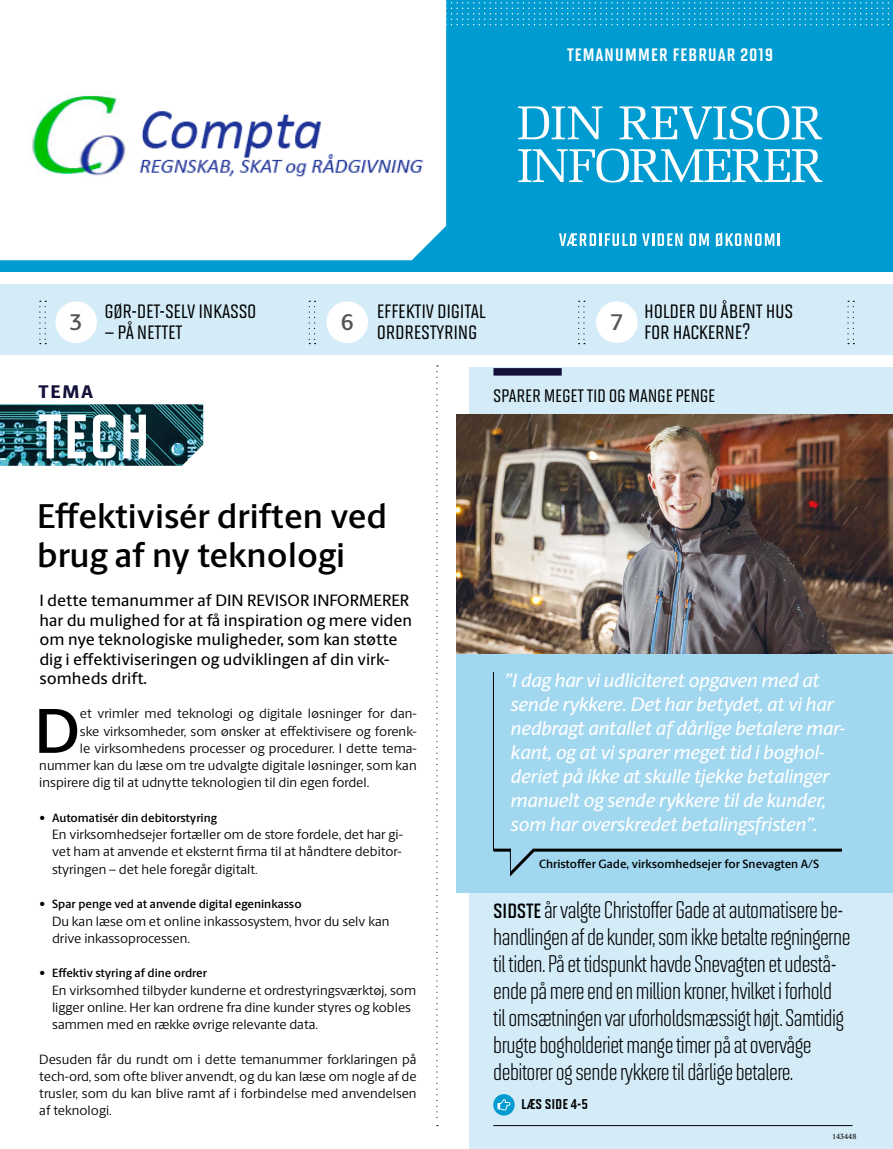
<style>
.page{position:relative;width:893px;height:1149px;background:#fff}
.page>*{position:absolute;margin:0;border:0;box-sizing:border-box;transform-origin:0 0}
.t1{font:72.9px "Solano Gothic MVB Bd SC";color:#fff}
.t2{font:600 63.45px "Berling Sans";color:#000}
.t3{font:600 34.5px/39px "Berling Sans";color:#000}
.t4{font:24px/27px "Solano Gothic MVB";letter-spacing:-.02em;color:#000}
.t5{font:600 22.8px "Berling Sans";color:#555454}
.t6{font:22.5px/21px "Solano Gothic MVB Md SC";letter-spacing:-.01em;color:#000}
.t7{font:21px "Solano Gothic MVB Md SC";letter-spacing:-.01em;color:#000}
.t8{font:21px "Solano Gothic MVB Bd SC";letter-spacing:.03em;color:#fff}
.t9{font:italic 500 19.5px/24px "Berling Sans";letter-spacing:-.01em;color:#fff}
.t10{font:800 18.45px "Berling Sans";color:#131139}
.t11{font:500 16.5px/19.5px "Berling Sans";color:#000}
.t12{font:16.5px "Solano Gothic MVB Bd SC";color:#000}
.t13{font:13.5px/17.2px "Berling Sans";color:#000;text-align:justify}
.t14{font:600 12px "Berling Sans";color:#000}
.t15{font:7.5px "Berling Serif Text";color:#000}
.s1{font-family:"Solano Gothic MVB Sb SC"}
</style>
<div class="page">
<div style="left:469px;top:367px;width:424px;height:781px;background:#d3ecf8"></div>
<div style="left:0;top:284px;width:893px;height:70px;background:#d3ecf8"></div>
<svg style="left:847px;top:300px;width:7px;height:44px"></svg>
<svg style="left:436px;top:365px;width:2px;height:753px"></svg>
<div style="left:456px;top:614px;width:437px;height:277px;background:#a1d7ef"></div>
<img style="left:456px;top:415px;width:437px;height:238px">
<hr style="left:493px;top:672px;width:1px;height:178px;background:#000">
<svg style="left:493px;top:848px;width:349px;height:29px"></svg>
<div style="left:488px;top:860px;width:22px;height:18px;background:#a1d7ef"></div>
<div style="left:493px;top:368px;width:69px;height:7px;background:#131139"></div>
<hr style="left:493px;top:1124px;width:360px;height:1px;background:#000">
<svg style="left:493px;top:1093px;width:22px;height:22px"></svg>
<svg style="left:497px;top:1098px;width:13px;height:12px"></svg>
<div style="left:55px;top:301px;width:42px;height:42px;background:#fff;border-radius:50%"></div>
<svg style="left:39px;top:300px;width:7px;height:44px"></svg>
<div style="left:326px;top:301px;width:42px;height:42px;background:#fff;border-radius:50%"></div>
<svg style="left:309px;top:300px;width:7px;height:44px"></svg>
<div style="left:596px;top:301px;width:42px;height:42px;background:#fff;border-radius:50%"></div>
<svg style="left:578px;top:300px;width:7px;height:44px"></svg>
<img style="left:0;top:404px;width:203px;height:61px">
<div style="left:0;top:0;width:893px;height:271px;background:#009bd0"></div>
<div style="left:0;top:0;width:446px;height:260px;background:#fff"></div>
<svg style="left:518px;top:148px;width:304px;height:34px"></svg>
<svg style="left:518px;top:106px;width:304px;height:34px"></svg>
<svg style="left:559px;top:233px;width:77px;height:13px"></svg>
<svg style="left:642px;top:233px;width:40px;height:13px"></svg>
<svg style="left:689px;top:233px;width:20px;height:13px"></svg>
<svg style="left:716px;top:232px;width:64px;height:15px"></svg>
<svg style="left:230px;top:0;width:659px;height:25px"></svg>
<img style="left:26px;top:82px;width:408px;height:107px">
<h3 class="t8" style="left:567px;top:42px;width:207px">TEMANUMMER FEBRUAR 2019</h3>
<h3 class="t6" style="left:105px;top:300px;width:153px">GØR-DET-SELV INKASSO</h3>
<h3 class="t6" style="left:105px;top:321px;width:79px">– PÅ NETTET</h3>
<h3 class="t5" style="left:70px;top:308px;width:15px">3</h3>
<h3 class="t6" style="left:377px;top:300px;width:111px">EFFEKTIV DIGITAL<br>ORDRESTYRING</h3>
<h3 class="t5" style="left:341px;top:308px;width:15px">6</h3>
<h3 class="t5" style="left:610px;top:308px;width:15px">7</h3>
<h3 class="t6" style="left:644px;top:300px;width:151px">HOLDER DU ÅBENT HUS<br>FOR HACKERNE?</h3>
<h3 class="t10" style="left:39px;top:380px;width:56px">TEMA</h3>
<h1 class="t1" style="left:39px;top:393px;width:114px">TECH</h1>
<h3 class="t7" style="left:493px;top:383px;width:224px">SPARER MEGET TID OG MANGE PENGE</h3>
<h3 class="t3" style="left:37px;top:496px;width:351px">Effektivisér driften ved brug af ny teknologi</h3>
<p class="t11" style="left:39px;top:590px;width:374px">I dette temanummer af DIN REVISOR INFORMERER har du mulighed for at få inspiration og mere viden om nye teknologiske muligheder, som kan støtte dig i effektiviseringen og udviklingen af din virk&shy;somheds drift.</p>
<h2 class="t2" style="left:34px;top:692px;width:47px">D</h2>
<p class="t13" style="left:80px;top:704px;width:338px">et vrimler med teknologi og digitale løsninger for dan-</p>
<p class="t13" style="left:80px;top:722px;width:338px">ske virksomheder, som ønsker at effektivisere og forenk-</p>
<p class="t13" style="left:80px;top:739px;width:338px">le virksomhedens processer og procedurer. I dette tema-</p>
<p class="t13" style="left:39px;top:756px;width:379px">nummer kan du læse om tre udvalgte digitale løsninger, som kan</p>
<p class="t13" style="left:39px;top:773px;width:332px">inspirere dig til at udnytte teknologien til din egen fordel.</p>
<p class="t14" style="left:39px;top:810px;width:179px">• Automatisér din debitorstyring</p>
<p class="t13" style="left:52px;top:825px;width:352px">En virksomhedsejer fortæller om de store fordele, det har gi&shy;vet ham at anvende et eksternt firma til at håndtere debitor&shy;styringen – det hele foregår digitalt.</p>
<p class="t14" style="left:39px;top:896px;width:264px">• Spar penge ved at anvende digital egeninkasso</p>
<p class="t13" style="left:52px;top:911px;width:339px">Du kan læse om et online inkassosystem, hvor du selv kan drive inkassoprocessen.</p>
<p class="t14" style="left:39px;top:965px;width:169px">• Effektiv styring af dine ordrer</p>
<p class="t13" style="left:52px;top:980px;width:366px;text-align:left">En virksomhed tilbyder kunderne et ordrestyringsværktøj, som ligger online. Her kan ordrene fra dine kunder styres og kobles sammen med en række øvrige relevante data.</p>
<p class="t13" style="left:39px;top:1049px;width:379px">Desuden får du rundt om i dette temanummer forklaringen på tech-ord, som ofte bliver anvendt, og du kan læse om nogle af de trusler, som du kan blive ramt af i forbindelse med anvendelsen af teknologi.</p>
<p class="t9" style="left:511px;top:668px;width:336px;text-indent:-6px">”I dag har vi udliciteret opgaven med at sende rykkere. Det har betydet, at vi har nedbragt antallet af dårlige betalere mar&shy;kant, og at vi sparer meget tid i boghol&shy;deriet på ikke at skulle tjekke betalinger manuelt og sende rykkere til de kunder, som har overskredet betalingsfristen”.</p>
<p class="t14" style="left:539px;top:856px;width:281px">Christoffer Gade, virksomhedsejer for Snevagten A/S</p>
<p class="t4" style="left:493px;top:896px;width:359px"><span class="s1">SIDSTE</span> år valgte Christoffer Gade at automatisere be&shy;handlingen af de kunder, som ikke betalte regningerne til tiden. På et tidspunkt havde Snevagten et udestå&shy;ende på mere end en million kroner, hvilket i forhold til omsætningen var uforholdsmæssigt højt. Samtidig brugte bogholderiet mange timer på at overvåge debitorer og sende rykkere til dårlige betalere.</p>
<p class="t12" style="left:521px;top:1094px;width:68px">LÆS SIDE 4-5</p>
<p class="t15" style="left:832px;top:1131px;width:26px">143448</p>
</div>
